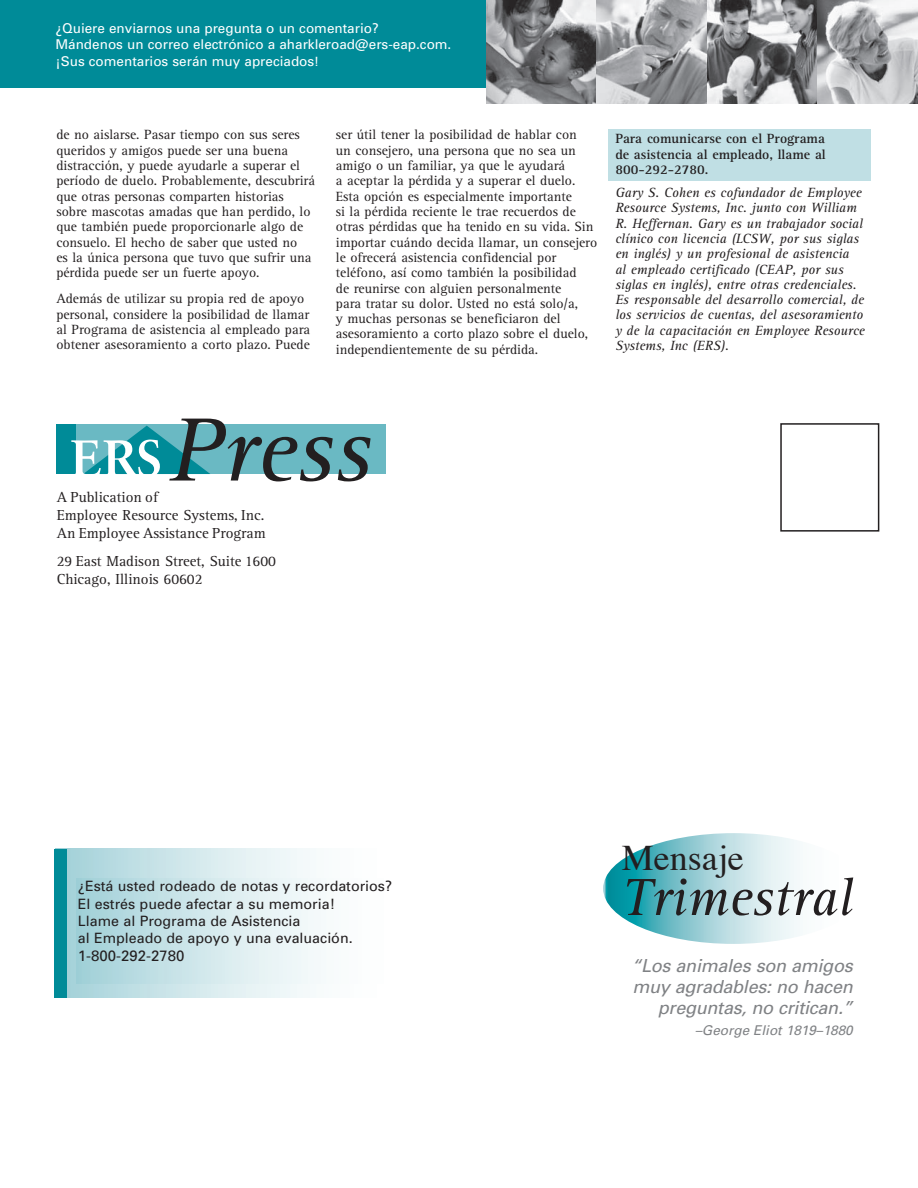
<style>
.page{position:relative;width:918px;height:1188px;background:#fff}
.page>*{position:absolute;margin:0;border:0;box-sizing:border-box;transform-origin:0 0}
.t1{font:italic 93px "Rotis Serif";color:#231f20}
.t2{font:italic 54px "Rotis Serif";color:#231f20}
.t3{font:36px "Times";color:#231f20}
.t4{font:italic 18px/21px "Univers";letter-spacing:-.015em;color:#808285;text-align:right}
.t5{font:15px/18px "Rotis Serif";color:#231f20}
.t6{font:15px "Univers";color:#231f20}
.t7{font:14.25px/17.1px "Univers";color:#231f20}
.t8{font:13.8px/15.3px "Rotis Serif";color:#231f20}
.t9{font:italic 13.8px/15.3px "Rotis Serif";color:#231f20}
.t10{font:700 13.8px/15.3px "Rotis Serif";color:#231f20;text-align:justify}
.t11{font:13.5px/16.5px "Univers";color:#fff}
.t12{font:italic 13.5px "Univers";color:#808285}
.s1{font-size:12.75px}
</style>
<div class="page">
<div style="left:608px;top:129px;width:263px;height:52px;background:#c0dfe4"></div>
<div style="left:56px;top:425px;width:21px;height:49px;background:#008b98"></div>
<div style="left:76px;top:425px;width:310px;height:49px;background:#6ab9c3"></div>
<svg style="left:71px;top:426px;width:139px;height:48px"></svg>
<div style="left:0;top:0;width:918px;height:88px;background:#008b98"></div>
<img style="left:486px;top:0;width:111px;height:104px">
<svg style="left:597px;top:0;width:110px;height:104px;background:#a6a7aa"></svg>
<svg style="left:707px;top:0;width:111px;height:104px;background:#909193"></svg>
<svg style="left:818px;top:0;width:100px;height:104px;background:#b7b8ba"></svg>
<div style="left:55px;top:849px;width:347px;height:148px;background:linear-gradient(to right,#a9d3db,#fff)"></div>
<div style="left:76px;top:878px;width:333px;height:105px;background:linear-gradient(to right,#a8d3da,#fff)"></div>
<div style="left:54px;top:849px;width:12px;height:148px;background:#008b98"></div>
<div style="left:780px;top:423px;width:99px;height:109px;background:#fff;border:2px solid #231f20"></div>
<svg style="left:603px;top:833px;width:197px;height:111px"></svg>
<p class="t11" style="left:56px;top:19px;width:397px">¿Quiere enviarnos una pregunta o un comentario?<br>Mándenos un correo electrónico a aharkleroad@ers-eap.com. ¡Sus comentarios serán muy apreciados<span class="s1">!</span></p>
<p class="t8" style="left:56px;top:128px;width:260px">de no aislarse. Pasar tiempo con sus seres queridos y amigos puede ser una buena distracción, y puede ayudarle a superar el período de duelo. Probablemente, descubrirá que otras personas comparten historias sobre mascotas amadas que han perdido, lo que también puede proporcionarle algo de consuelo. El hecho de saber que usted no<br>es la única persona que tuvo que sufrir una pérdida puede ser un fuerte apoyo.</p>
<p class="t8" style="left:56px;top:291px;width:255px">Además de utilizar su propia red de apoyo personal, considere la posibilidad de llamar al Programa de asistencia al empleado para obtener asesoramiento a corto plazo. Puede</p>
<p class="t8" style="left:336px;top:128px;width:263px">ser útil tener la posibilidad de hablar con<br>un consejero, una persona que no sea un amigo o un familiar, ya que le ayudará<br>a aceptar la pérdida y a superar el duelo.<br>Esta opción es especialmente importante<br>si la pérdida reciente le trae recuerdos de otras pérdidas que ha tenido en su vida. Sin importar cuándo decida llamar, un consejero le ofrecerá asistencia confidencial por teléfono, así como también la posibilidad<br>de reunirse con alguien personalmente<br>para tratar su dolor. Usted no está solo/a,<br>y muchas personas se beneficiaron del asesoramiento a corto plazo sobre el duelo, independientemente de su pérdida.</p>
<p class="t10" style="left:615px;top:131px;width:212px">Para comunicarse con el Programa de asistencia al empleado, llame al 800-292-2780.</p>
<p class="t9" style="left:615px;top:185px;width:251px">Gary S. Cohen es cofundador de Employee Resource Systems, Inc. junto con William R. Heffernan. Gary es un trabajador social clínico con licencia (LCSW, por sus siglas en inglés) y un profesional de asistencia<br>al empleado certificado (CEAP, por sus siglas en inglés), entre otras credenciales.<br>Es responsable del desarrollo comercial, de los servicios de cuentas, del asesoramiento y de la capacitación en Employee Resource Systems, Inc (ERS).</p>
<h1 class="t1" style="left:169px;top:398px;width:205px">Press</h1>
<p class="t5" style="left:57px;top:488px;width:211px">A Publication of<br>Employee Resource Systems, Inc.<br>An Employee Assistance Program</p>
<p class="t5" style="left:57px;top:553px;width:221px">29 East Madison Street, Suite 1600<br>Chicago, Illinois 60602</p>
<p class="t7" style="left:78px;top:878px;width:316px">¿Está usted rodeado de notas y recordatorios?<br>El estrés puede afectar a su memoria!<br>Llame al Programa de Asistencia<br>al Empleado de apoyo y una evaluación.</p>
<p class="t6" style="left:78px;top:946px;width:108px">1-800-292-2780</p>
<h3 class="t3" style="left:622px;top:824px;width:123px">Mensaje</h3>
<h2 class="t2" style="left:622px;top:867px;width:232px">Trimestral</h2>
<h3 class="t4" style="left:631px;top:955px;width:223px">“Los animales son amigos muy agradables: no hacen preguntas, no critican.”</h3>
<p class="t12" style="left:695px;top:1022px;width:159px">–George Eliot 1819–1880</p>
</div>
